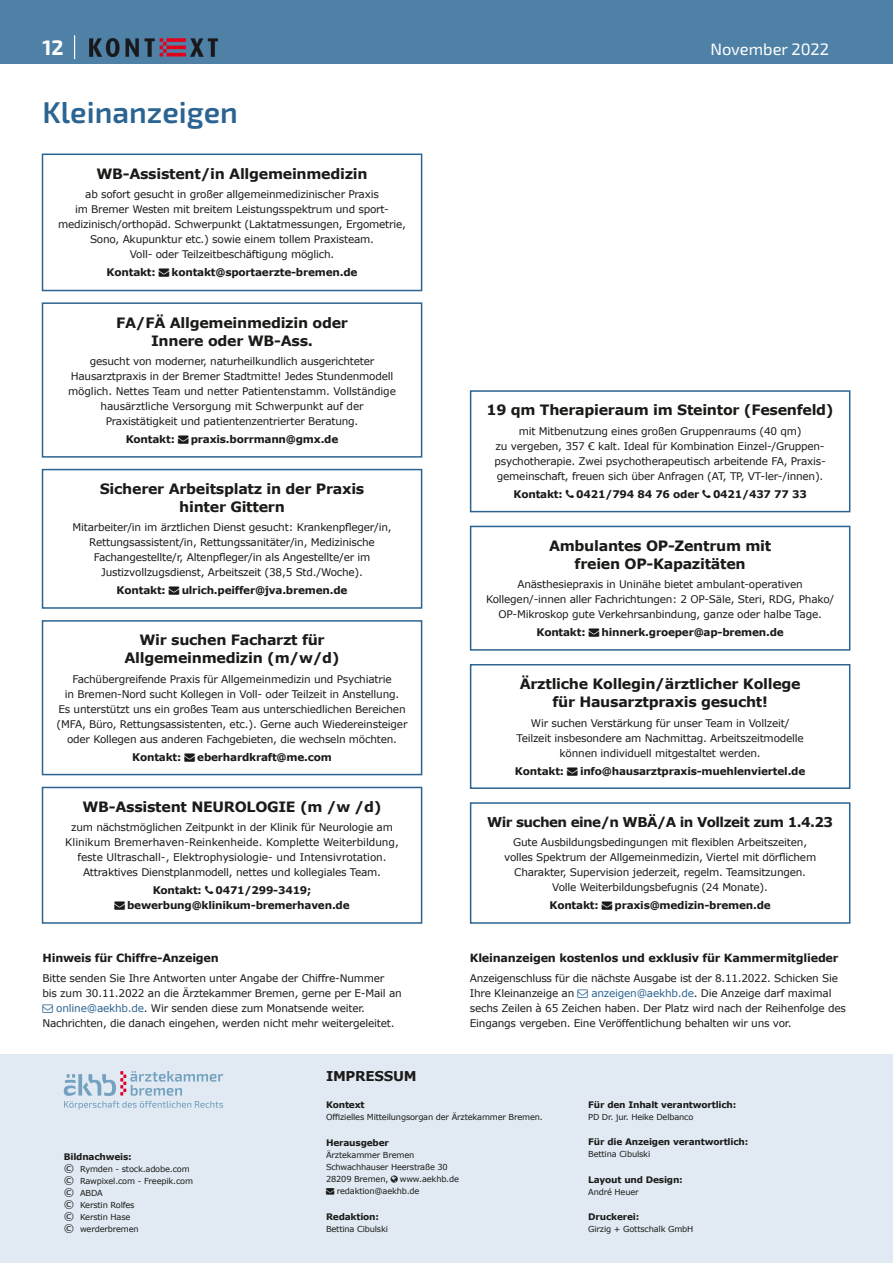
<style>
.page{position:relative;width:893px;height:1263px;background:#fff}
.page>*{position:absolute;margin:0;border:0;box-sizing:border-box;transform-origin:0 0}
.t1{font:600 30px "Exo 2";color:#2b6492}
.t2{font:700 21px "Exo 2";color:#fff}
.t3{font:16.5px "Exo 2";color:#fff}
.t4{font:700 14.25px/18px "Verdana";letter-spacing:-.02em;color:#1a1a18;text-align:center}
.t5{font:700 13.5px "Verdana";letter-spacing:-.04em;color:#1a1a18}
.t6{font:700 13.5px "Verdana";letter-spacing:-.02em;color:#1a1a18}
.t7{font:700 11.25px "Verdana";letter-spacing:-.02em;color:#1a1a18}
.t8{font:10.5px/15px "Verdana";letter-spacing:-.02em;color:#1a1a18;text-align:center}
.t9{font:700 10.5px/15px "Verdana";letter-spacing:-.02em;color:#1a1a18;text-align:center}
.t10{font:700 9px "Verdana";letter-spacing:-.02em;color:#1a1a18}
.t11{font:8.25px/12px "Verdana";letter-spacing:-.02em;color:#1a1a18}
.s1{color:#2b6492}
.s2{font-size:10.5px}
</style>
<div class="page">
<div style="left:0;top:1054px;width:893px;height:209px;background:#e1eaf3"></div>
<div style="left:0;top:0;width:893px;height:64px;background:#4f81a7"></div>
<svg style="left:64px;top:1071px;width:159px;height:38px"></svg>
<img style="left:89px;top:38px;width:128px;height:18px">
<svg style="left:74px;top:35px;width:1px;height:24px"></svg>
<div style="left:42px;top:620px;width:380px;height:155px;border:2px solid #2b6492"></div>
<div style="left:470px;top:802px;width:380px;height:122px;border:2px solid #2b6492"></div>
<div style="left:42px;top:787px;width:380px;height:137px;border:2px solid #2b6492"></div>
<div style="left:470px;top:664px;width:380px;height:125px;border:2px solid #2b6492"></div>
<div style="left:470px;top:390px;width:380px;height:122px;border:2px solid #2b6492"></div>
<div style="left:42px;top:469px;width:380px;height:140px;border:2px solid #2b6492"></div>
<div style="left:42px;top:302px;width:380px;height:156px;border:2px solid #2b6492"></div>
<div style="left:470px;top:526px;width:380px;height:125px;border:2px solid #2b6492"></div>
<div style="left:42px;top:154px;width:380px;height:137px;border:2px solid #2b6492"></div>
<h2 class="t2" style="left:43px;top:41px;width:23px">12</h2>
<h3 class="t3" style="left:710px;top:44px;width:120px">November 2022</h3>
<h1 class="t1" style="left:43px;top:102px;width:197px">Kleinanzeigen</h1>
<h3 class="t4" style="left:96px;top:166px;width:273px">WB-Assistent/in Allgemeinmedizin</h3>
<p class="t8" style="left:58px;top:188px;width:349px">ab sofort gesucht in großer allgemeinmedizinischer Praxis<br>im Bremer Westen mit breitem Leistungsspektrum und sport&shy;medizinisch/orthopäd. Schwerpunkt (Laktatmessungen, Ergometrie, Sono, Akupunktur etc.) sowie einem tollem Praxisteam.<br>Voll- oder Teilzeitbeschäftigung möglich.</p>
<p class="t9" style="left:107px;top:266px;width:252px">Kontakt: ✉ kontakt@sportaerzte-bremen.de</p>
<h3 class="t4" style="left:116px;top:314px;width:233px">FA/FÄ Allgemeinmedizin oder<br>Innere oder WB-Ass.</h3>
<p class="t8" style="left:68px;top:355px;width:329px">gesucht von moderner, naturheilkundlich ausgerichteter Hausarztpraxis in der Bremer Stadtmitte! Jedes Stundenmodell möglich. Nettes Team und netter Patientenstamm. Vollständige hausärztliche Versorgung mit Schwerpunkt auf der Praxistätigkeit und patientenzentrierter Beratung.</p>
<p class="t9" style="left:126px;top:433px;width:214px">Kontakt: ✉ praxis.borrmann@gmx.de</p>
<h3 class="t4" style="left:487px;top:402px;width:349px">19 qm Therapieraum im Steintor (Fesenfeld)</h3>
<p class="t8" style="left:494px;top:424px;width:333px">mit Mitbenutzung eines großen Gruppenraums (40 qm)<br>zu vergeben, 357 € kalt. Ideal für Kombination Einzel-/Gruppen&shy;psychotherapie. Zwei psychotherapeutisch arbeitende FA, Praxis&shy;gemeinschaft, freuen sich über Anfragen (AT, TP, VT-ler-/innen).</p>
<h3 class="t4" style="left:100px;top:481px;width:266px">Sicherer Arbeitsplatz in der Praxis</h3>
<p class="t9" style="left:513px;top:487px;width:295px">Kontakt: ☎ 0421/794 84 76 oder ☎ 0421/437 77 33</p>
<h3 class="t4" style="left:179px;top:499px;width:107px">hinter Gittern</h3>
<p class="t8" style="left:72px;top:521px;width:321px">Mitarbeiter/in im ärztlichen Dienst gesucht: Krankenpfleger/in, Rettungsassistent/in, Rettungssanitäter/in, Medizinische Fachangestellte/r, Altenpfleger/in als Angestellte/er im Justizvollzugsdienst, Arbeitszeit (38,5 Std./Woche).</p>
<p class="t9" style="left:117px;top:584px;width:232px">Kontakt: ✉ ulrich.peiffer@jva.bremen.de</p>
<h3 class="t4" style="left:549px;top:538px;width:224px">Ambulantes OP-Zentrum mit freien OP-Kapazitäten</h3>
<p class="t8" style="left:486px;top:578px;width:350px">Anästhesiepraxis in Uninähe bietet ambulant-operativen<br>Kollegen/-innen aller Fachrichtungen: 2 OP-Säle, Steri, RDG, Phako/<br>OP-Mikroskop gute Verkehrsanbindung, ganze oder halbe Tage.</p>
<p class="t9" style="left:536px;top:626px;width:249px">Kontakt: ✉ hinnerk.groeper@ap-bremen.de</p>
<h3 class="t4" style="left:124px;top:632px;width:217px">Wir suchen Facharzt für<br>Allgemeinmedizin (m/w/d)</h3>
<p class="t8" style="left:57px;top:672px;width:352px">Fachübergreifende Praxis für Allgemeinmedizin und Psychiatrie<br>in Bremen-Nord sucht Kollegen in Voll- oder Teilzeit in Anstellung.<br>Es unterstützt uns ein großes Team aus unterschiedlichen Bereichen (MFA, Büro, Rettungsassistenten, etc.). Gerne auch Wiedereinsteiger oder Kollegen aus anderen Fachgebieten, die wechseln möchten.</p>
<p class="t9" style="left:132px;top:750px;width:201px">Kontakt: ✉ eberhardkraft@me.com</p>
<h3 class="t4" style="left:520px;top:676px;width:282px">Ärztliche Kollegin/ärztlicher Kollege für Hausarztpraxis gesucht!</h3>
<p class="t8" style="left:517px;top:716px;width:289px">Wir suchen Verstärkung für unser Team in Vollzeit/<br>Teilzeit insbesondere am Nachmittag. Arbeitszeitmodelle können individuell mitgestaltet werden.</p>
<p class="t9" style="left:515px;top:764px;width:292px">Kontakt: ✉ info@hausarztpraxis-muehlenviertel.de</p>
<h3 class="t4" style="left:83px;top:799px;width:301px">WB-Assistent NEUROLOGIE (m /w /d)</h3>
<p class="t8" style="left:65px;top:821px;width:335px">zum nächstmöglichen Zeitpunkt in der Klinik für Neurologie am Klinikum Bremerhaven-Reinkenheide. Komplette Weiterbildung, feste Ultraschall-, Elektrophysiologie- und Intensivrotation.<br>Attraktives Dienstplanmodell, nettes und kollegiales Team.</p>
<p class="t9" style="left:114px;top:884px;width:237px">Kontakt: ☎ 0471/299-3419;<br>✉ bewerbung@klinikum-bremerhaven.de</p>
<p class="t7" style="left:43px;top:954px;width:178px">Hinweis für Chiffre-Anzeigen</p>
<p class="t8" style="left:43px;top:971px;width:361px;text-align:left">Bitte senden Sie Ihre Antworten unter Angabe der Chiffre-Nummer<br>bis zum 30.11.2022 an die Ärztekammer Bremen, gerne per E-Mail an <span class="s1">✉ online@aekhb.de</span>. Wir senden diese zum Monatsende weiter.<br>Nachrichten, die danach eingehen, werden nicht mehr weitergeleitet.</p>
<p class="t5" style="left:487px;top:816px;width:348px">Wir suchen eine/n WBÄ/A in Vollzeit zum 1.4.23</p>
<p class="t8" style="left:504px;top:836px;width:314px">Gute Ausbildungsbedingungen mit flexiblen Arbeitszeiten, volles Spektrum der Allgemeinmedizin, Viertel mit dörflichem Charakter, Supervision jederzeit, regelm. Teamsitzungen.<br>Volle Weiterbildungsbefugnis (24 Monate).</p>
<p class="t9" style="left:549px;top:899px;width:223px">Kontakt: ✉ praxis@medizin-bremen.de</p>
<p class="t7" style="left:470px;top:954px;width:370px">Kleinanzeigen kostenlos und exklusiv für Kammermitglieder</p>
<p class="t8" style="left:470px;top:971px;width:377px;text-align:left">Anzeigenschluss für die nächste Ausgabe ist der 8.11.2022. Schicken Sie Ihre Kleinanzeige an <span class="s1">✉ anzeigen@aekhb.de</span>. Die Anzeige darf maximal sechs Zeilen à 65 Zeichen haben. Der Platz wird nach der Reihenfolge des Eingangs vergeben. Eine Veröffentlichung behalten wir uns vor.</p>
<p class="t10" style="left:64px;top:1153px;width:70px">Bildnachweis:</p>
<p class="t11" style="left:64px;top:1163px;width:131px"><span class="s2">©</span> Rymden - stock.adobe.com <span class="s2">©</span> Rawpixel.com - Freepik.com <span class="s2">©</span> ABDA<br><span class="s2">©</span> Kerstin Rolfes<br><span class="s2">©</span> Kerstin Hase<br><span class="s2">©</span> werderbremen</p>
<p class="t6" style="left:326px;top:1071px;width:92px">IMPRESSUM</p>
<p class="t10" style="left:326px;top:1100px;width:40px">Kontext</p>
<p class="t11" style="left:326px;top:1111px;width:218px">Offizielles Mitteilungsorgan der Ärztekammer Bremen.</p>
<p class="t10" style="left:326px;top:1139px;width:64px">Herausgeber</p>
<p class="t11" style="left:326px;top:1149px;width:123px">Ärztekammer Bremen<br>Schwachhauser Heerstraße 30<br>28209 Bremen,</p>
<p class="t11" style="left:326px;top:1173px;width:135px;text-indent:74px">www.aekhb.de ✉ redaktion@aekhb.de</p>
<p class="t10" style="left:326px;top:1213px;width:55px">Redaktion:</p>
<p class="t11" style="left:326px;top:1224px;width:64px">Bettina Cibulski</p>
<p class="t10" style="left:588px;top:1101px;width:150px">Für den Inhalt verantwortlich:</p>
<p class="t11" style="left:588px;top:1111px;width:107px">PD Dr. jur. Heike Delbanco</p>
<p class="t10" style="left:588px;top:1138px;width:162px">Für die Anzeigen verantwortlich:</p>
<p class="t11" style="left:588px;top:1149px;width:64px">Bettina Cibulski</p>
<p class="t10" style="left:588px;top:1176px;width:96px">Layout und Design:</p>
<p class="t11" style="left:588px;top:1186px;width:52px">André Heuer</p>
<p class="t10" style="left:588px;top:1213px;width:53px">Druckerei:</p>
<p class="t11" style="left:588px;top:1224px;width:107px">Girzig + Gottschalk GmbH</p>
</div>
